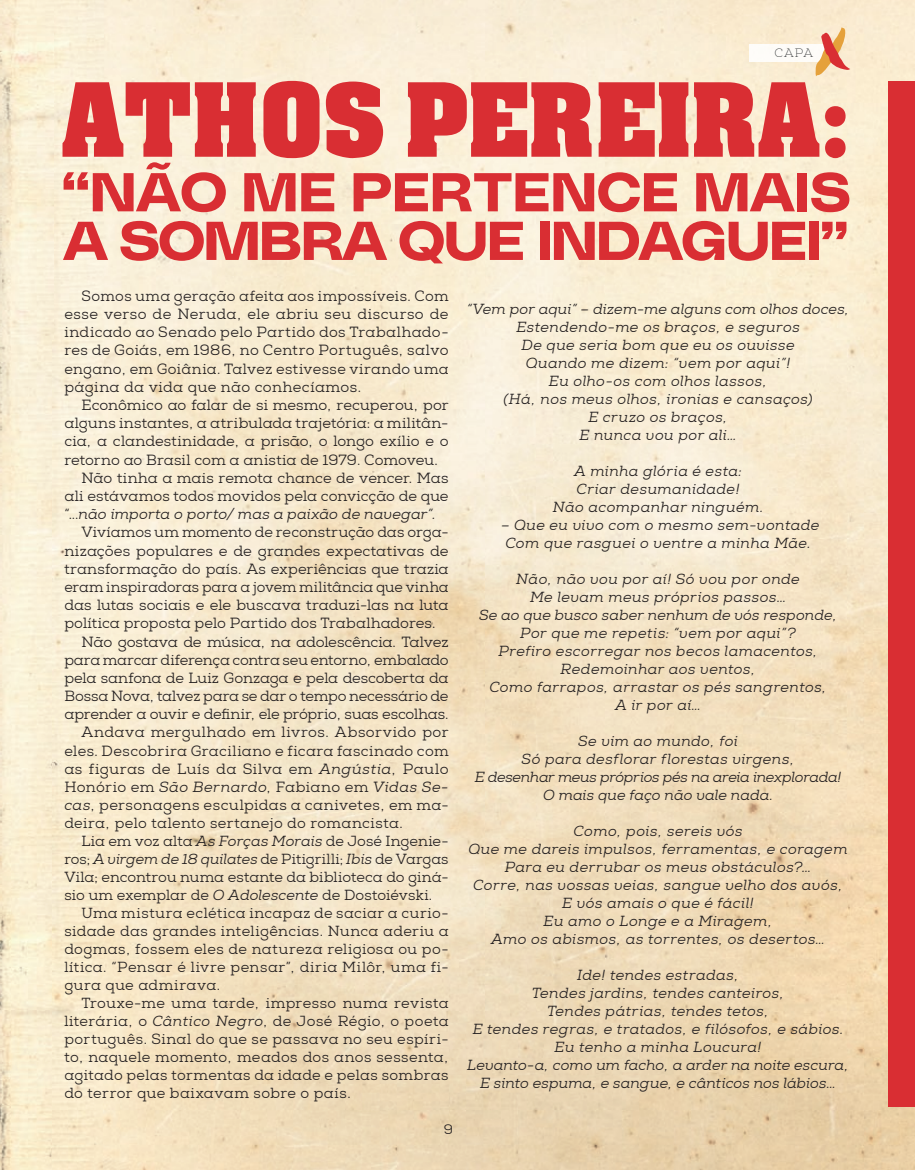
<style>
.page{position:relative;width:915px;height:1170px;background:#fff}
.page>*{position:absolute;margin:0;border:0;box-sizing:border-box;transform-origin:0 0}
.t1{font:700 86.7px "Aardvark";letter-spacing:.01em;color:#d92e33}
.t2{font:54.15px/48.6px "Poly Sans Bulky Wide";letter-spacing:-.015em;color:#d92e33}
.t3{font:14.7px/18.1px "Nexa Slab";letter-spacing:.005em;color:#231f20;text-align:justify}
.t4{font:14.7px "Nexa Slab";letter-spacing:-.02em;color:#231f20}
.t5{font:14.7px "Nexa Slab";letter-spacing:.025em;color:#231f20}
.t6{font:italic 14.7px "Nexa Slab";color:#231f20}
.t7{font:14.7px "Nexa Slab";letter-spacing:.03em;color:#231f20}
.t8{font:italic 14.55px/18px "Nexa Slab";letter-spacing:.025em;color:#231f20;text-align:center}
.t9{font:14.55px "Nexa Slab";letter-spacing:.02em;color:#231f20}
.t10{font:italic 14.55px/18px "Nexa Slab";color:#231f20;text-align:center}
.t11{font:14.55px "Nexa Slab";color:#231f20}
.t12{font:14.55px "Nexa Slab";letter-spacing:.04em;color:#231f20}
.t13{font:14.55px "Nexa Slab";letter-spacing:-.005em;color:#231f20}
.t14{font:13.5px "Nexa Slab";color:#231f20}
.t15{font:100 12px "Nexa Slab";color:#0c0f11}
.s1{font-style:normal}
.s2{font-style:italic}
.s3{font-size:14.55px}
</style>
<div class="page">
<img style="left:0;top:0;width:914px;height:1169px">
<img style="left:748px;top:44px;width:67px;height:18px">
<svg style="left:815px;top:27px;width:34px;height:49px;background:#eeb28f"></svg>
<div style="left:887px;top:81px;width:27px;height:1025px;background:#d92e33"></div>
<p class="t15" style="left:774px;top:46px;width:40px">CAPA</p>
<h1 class="t1" style="left:62px;top:46px;width:789px">ATHOS PEREIRA:</h1>
<h2 class="t2" style="left:62px;top:164px;width:789px">“NÃO ME PERTENCE MAIS<br>A SOMBRA QUE INDAGUEI”</h2>
<p class="t3" style="left:64px;top:287px;width:385px;text-indent:17px">Somos uma geração afeita aos impossíveis. Com esse verso de Neruda, ele abriu seu discurso de indicado ao Senado pelo Partido dos Trabalhado&shy;res de Goiás, em 1986, no Centro Português, salvo engano, em Goiânia. Talvez estivesse virando uma página da vida que não conhecíamos.</p>
<p class="t3" style="left:81px;top:396px;width:368px">Econômico ao falar de si mesmo, recuperou, por</p>
<p class="t3" style="left:64px;top:414px;width:385px">alguns instantes, a atribulada trajetória: a militân-</p>
<p class="t3" style="left:64px;top:432px;width:385px">cia, a clandestinidade, a prisão, o longo exílio e o</p>
<p class="t3" style="left:64px;top:450px;width:375px">retorno ao Brasil com a anistia de 1979. Comoveu.</p>
<p class="t3" style="left:81px;top:469px;width:368px">Não tinha a mais remota chance de vencer. Mas</p>
<p class="t3" style="left:64px;top:487px;width:385px">ali estávamos todos movidos pela convicção de que</p>
<p class="t6" style="left:64px;top:505px;width:373px"><span class="s1">“...</span>não importa o porto/ mas a paixão de navegar”.</p>
<p class="t3" style="left:81px;top:523px;width:368px">Vivíamos um momento de reconstrução das orga-</p>
<p class="t3" style="left:64px;top:541px;width:385px">nizações populares e de grandes expectativas de</p>
<p class="t3" style="left:64px;top:560px;width:385px">transformação do país. As experiências que trazia</p>
<p class="t3" style="left:64px;top:578px;width:385px">eram inspiradoras para a jovem militância que vinha</p>
<p class="t3" style="left:64px;top:596px;width:385px">das lutas sociais e ele buscava traduzi-las na luta</p>
<p class="t3" style="left:64px;top:614px;width:372px">política proposta pelo Partido dos Trabalhadores.</p>
<p class="t4" style="left:81px;top:632px;width:368px">Não gostava de música, na adolescência. Talvez</p>
<p class="t4" style="left:64px;top:650px;width:385px">para marcar diferença contra seu entorno, embalado</p>
<p class="t3" style="left:64px;top:669px;width:385px">pela sanfona de Luiz Gonzaga e pela descoberta da</p>
<p class="t3" style="left:64px;top:687px;width:385px">Bossa Nova, talvez para se dar o tempo necessário de</p>
<p class="t4" style="left:64px;top:705px;width:385px">aprender a ouvir e definir, ele próprio, suas escolhas.</p>
<p class="t3" style="left:81px;top:723px;width:368px">Andava mergulhado em livros. Absorvido por</p>
<p class="t5" style="left:64px;top:741px;width:385px">eles. Descobrira Graciliano e ficara fascinado com</p>
<p class="t5" style="left:64px;top:760px;width:385px">as figuras de Luís da Silva em <span class="s2">Angústia</span>, Paulo</p>
<p class="t3" style="left:64px;top:778px;width:385px">Honório em <span class="s2">São Bernardo</span>, Fabiano em <span class="s2">Vidas Se-</span></p>
<p class="t7" style="left:64px;top:796px;width:385px"><span class="s2">cas</span>, personagens esculpidas a canivetes, <span class="s3">em ma-</span></p>
<p class="t9" style="left:64px;top:814px;width:340px">deira, pelo talento sertanejo do romancista.</p>
<p class="t11" style="left:81px;top:832px;width:368px">Lia em voz alta <span class="s2">As Forças Morais</span> de José Ingenie-</p>
<p class="t9" style="left:64px;top:850px;width:385px">ros; <span class="s2">A virgem de 18 quilates</span> de Pitigrilli; <span class="s2">Ibis</span> de Vargas</p>
<p class="t13" style="left:64px;top:868px;width:385px">Vila; encontrou numa estante da biblioteca do giná-</p>
<p class="t11" style="left:64px;top:886px;width:369px">sio um exemplar de <span class="s2">O Adolescente</span> de Dostoiévski.</p>
<p class="t9" style="left:81px;top:904px;width:368px">Uma mistura eclética incapaz de saciar a curio-</p>
<p class="t9" style="left:64px;top:922px;width:385px">sidade das grandes inteligências. Nunca aderiu a</p>
<p class="t9" style="left:64px;top:940px;width:385px">dogmas, fossem eles de natureza religiosa ou po-</p>
<p class="t12" style="left:64px;top:958px;width:385px">lítica. “Pensar é livre pensar”, diria Milôr, uma fi-</p>
<p class="t12" style="left:64px;top:976px;width:157px">gura que admirava.</p>
<p class="t9" style="left:81px;top:994px;width:368px">Trouxe-me uma tarde, impresso numa revista</p>
<p class="t9" style="left:64px;top:1012px;width:385px">literária, o <span class="s2">Cântico Negro</span>, de José Régio, o poeta</p>
<p class="t9" style="left:64px;top:1030px;width:385px">português. Sinal do que se passava no seu espíri-</p>
<p class="t9" style="left:64px;top:1048px;width:385px">to, naquele momento, meados dos anos sessenta,</p>
<p class="t9" style="left:64px;top:1066px;width:385px">agitado pelas tormentas da idade e pelas sombras</p>
<p class="t9" style="left:64px;top:1084px;width:288px">do terror que baixavam sobre o país.</p>
<p class="t14" style="left:444px;top:1120px;width:11px">9</p>
<p class="t8" style="left:466px;top:300px;width:384px">“Vem por aqui” – dizem-me alguns com olhos doces,<br>Estendendo-me os braços, e seguros<br>De que seria bom que eu os ouvisse<br>Quando me dizem: “vem por aqui”!<br>Eu olho-os com olhos lassos,<br>(Há, nos meus olhos, ironias e cansaços)<br>E cruzo os braços,<br>E nunca vou por ali…</p>
<p class="t8" style="left:552px;top:462px;width:212px">A minha glória é esta:<br>Criar desumanidade!<br>Não acompanhar ninguém.</p>
<p class="t8" style="left:501px;top:516px;width:320px">– Que eu vivo com o mesmo sem-vontade<br>Com que rasguei o ventre a minha Mãe.</p>
<p class="t8" style="left:479px;top:570px;width:359px">Não, não vou por aí! Só vou por onde<br>Me levam meus próprios passos…<br>Se ao que busco saber nenhum de vós responde,<br>Por que me repetis: “vem por aqui”?<br>Prefiro escorregar nos becos lamacentos,<br>Redemoinhar aos ventos,<br>Como farrapos, arrastar os pés sangrentos,<br>A ir por aí…</p>
<p class="t10" style="left:474px;top:732px;width:368px">Se vim ao mundo, foi<br>Só para desflorar florestas virgens,<br>E desenhar meus próprios pés na areia inexplorada!<br>O mais que faço não vale nada.</p>
<p class="t8" style="left:468px;top:822px;width:380px">Como, pois, sereis vós<br>Que me dareis impulsos, ferramentas, e coragem Para eu derrubar os meus obstáculos?…<br>Corre, nas vossas veias, sangue velho dos avós, E vós amais o que é fácil!<br>Eu amo o Longe e a Miragem,<br>Amo os abismos, as torrentes, os desertos…</p>
<p class="t8" style="left:467px;top:966px;width:383px">Ide! tendes estradas,<br>Tendes jardins, tendes canteiros,<br>Tendes pátrias, tendes tetos,<br>E tendes regras, e tratados, e filósofos, e sábios.<br>Eu tenho a minha Loucura!<br>Levanto-a, como um facho, a arder na noite escura, E sinto espuma, e sangue, e cânticos nos lábios…</p>
</div>
